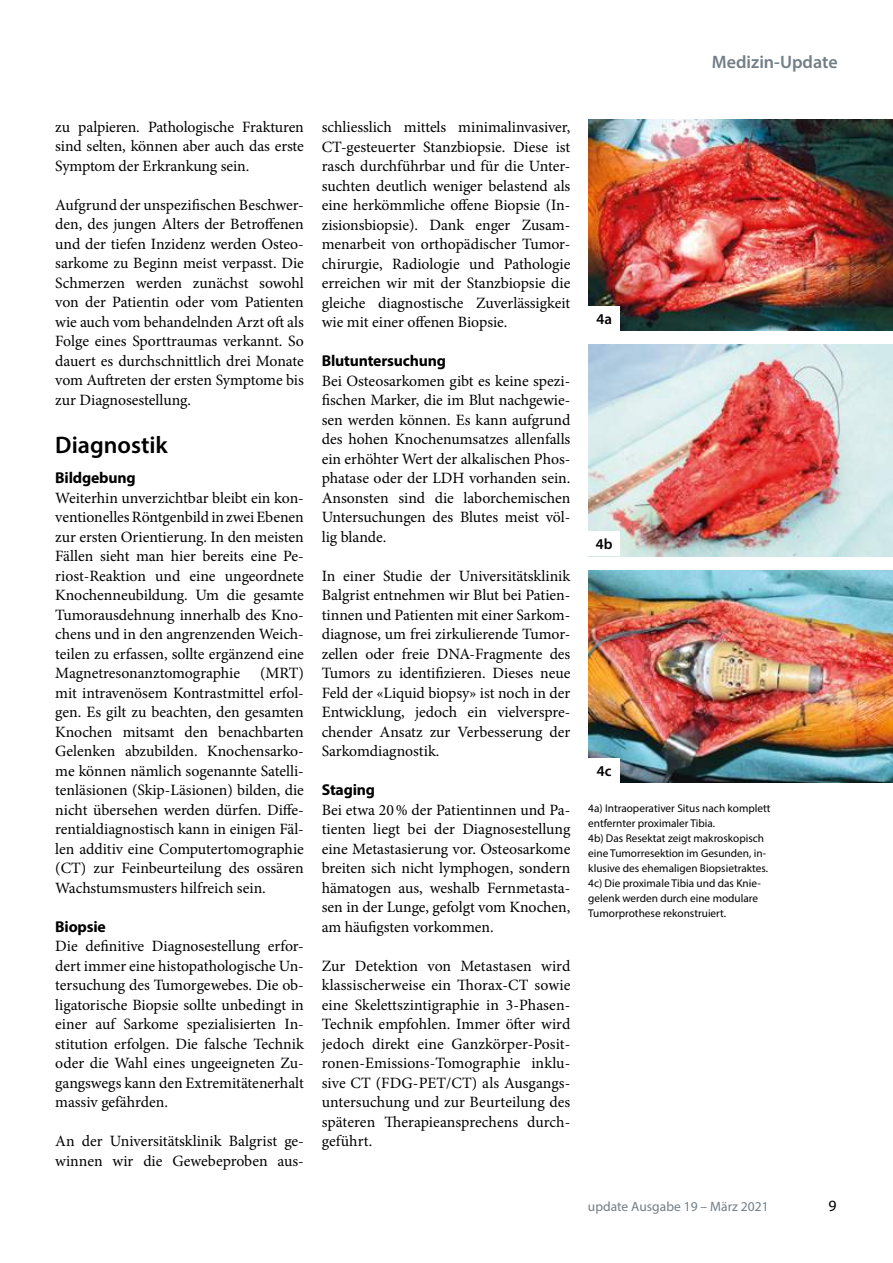
<style>
.page{position:relative;width:893px;height:1263px;background:#fff}
.page>*{position:absolute;margin:0;border:0;box-sizing:border-box;transform-origin:0 0}
.t1{font:600 24px "Myriad Pro";color:#000}
.t2{font:600 18px "Myriad Pro";color:#717e86}
.t3{font:15.75px/19.5px "Minion Pro";letter-spacing:-.005em;color:#000;text-align:justify}
.t4{font:700 15.75px "Myriad Pro";letter-spacing:-.01em;color:#000}
.t5{font:15.75px "Myriad Pro";color:#000}
.t6{font:600 15px "Myriad Pro";color:#000}
.t7{font:13.5px "Myriad Pro";color:#717e86}
.t8{font:11.25px/15px "Myriad Pro";color:#000}
</style>
<div class="page">
<img style="left:588px;top:119px;width:305px;height:212px">
<img style="left:588px;top:344px;width:305px;height:212px">
<img style="left:588px;top:571px;width:305px;height:211px">
<div style="left:588px;top:306px;width:32px;height:25px;background:#fff"></div>
<div style="left:588px;top:531px;width:32px;height:25px;background:#fff"></div>
<div style="left:588px;top:758px;width:32px;height:24px;background:#fff"></div>
<p class="t2" style="left:712px;top:50px;width:127px">Medizin-Update</p>
<p class="t3" style="left:55px;top:117px;width:250px">zu palpieren. Pathologische Frakturen sind selten, können aber auch das erste Symptom der Erkrankung sein.</p>
<p class="t3" style="left:55px;top:195px;width:250px">Aufgrund der unspezifischen Beschwer&shy;den, des jungen Alters der Betroffenen und der tiefen Inzidenz werden Osteo&shy;sarkome zu Beginn meist verpasst. Die Schmerzen werden zunächst sowohl von der Patientin oder vom Patienten wie auch vom behandelnden Arzt oft als Folge eines Sporttraumas verkannt. So dauert es durchschnittlich drei Monate vom Auftreten der ersten Symptome bis zur Diagnosestellung.</p>
<h1 class="t1" style="left:55px;top:430px;width:114px">Diagnostik</h1>
<p class="t4" style="left:55px;top:467px;width:82px">Bildgebung</p>
<p class="t3" style="left:55px;top:488px;width:250px">Weiterhin unverzichtbar bleibt ein kon&shy;ventionelles Röntgenbild in zwei Ebenen zur ersten Orientierung. In den meisten Fällen sieht man hier bereits eine Pe&shy;riost-Reaktion und eine ungeordnete Knochenneubildung. Um die gesamte Tumorausdehnung innerhalb des Kno&shy;chens und in den angrenzenden Weich&shy;teilen zu erfassen, sollte ergänzend eine Magnetresonanztomographie</p>
<p class="t3" style="left:55px;top:663px;width:250px;text-indent:205px">(MRT) mit intravenösem Kontrastmittel erfol&shy;gen. Es gilt zu beachten, den gesamten Knochen mitsamt den benachbarten Gelenken abzubilden. Knochensarko&shy;me können nämlich sogenannte Satelli&shy;tenläsionen (Skip-Läsionen) bilden, die nicht übersehen werden dürfen. Diffe&shy;rentialdiagnostisch kann in einigen Fäl&shy;len additiv eine Computertomographie (CT) zur Feinbeurteilung des ossären Wachstumsmusters hilfreich sein.</p>
<p class="t4" style="left:55px;top:916px;width:52px">Biopsie</p>
<p class="t3" style="left:55px;top:936px;width:250px">Die definitive Diagnosestellung erfor&shy;dert immer eine histopathologische Un&shy;tersuchung des Tumorgewebes. Die ob&shy;ligatorische Biopsie sollte unbedingt in einer auf Sarkome spezialisierten In&shy;stitution erfolgen. Die falsche Technik oder die Wahl eines ungeeigneten Zu&shy;gangswegs kann den Extremitätenerhalt massiv gefährden.</p>
<p class="t3" style="left:55px;top:1131px;width:250px">An der Universitätsklinik Balgrist ge&shy;winnen wir die Gewebeproben aus-</p>
<p class="t3" style="left:322px;top:117px;width:250px">schliesslich mittels minimalinvasiver, CT-gesteuerter Stanzbiopsie. Diese ist rasch durchführbar und für die Unter&shy;suchten deutlich weniger belastend als eine herkömmliche offene Biopsie (In&shy;zisionsbiopsie). Dank enger Zusam&shy;menarbeit von orthopädischer Tumor&shy;chirurgie, Radiologie und Pathologie erreichen wir mit der Stanzbiopsie die gleiche diagnostische Zuverlässigkeit wie mit einer offenen Biopsie.</p>
<p class="t4" style="left:322px;top:350px;width:126px">Blutuntersuchung</p>
<p class="t3" style="left:322px;top:371px;width:250px">Bei Osteosarkomen gibt es keine spezi&shy;fischen Marker, die im Blut nachgewie&shy;sen werden können. Es kann aufgrund des hohen Knochenumsatzes allenfalls ein erhöhter Wert der alkalischen Phos&shy;phatase oder der LDH vorhanden sein.<br>Ansonsten sind die laborchemischen Untersuchungen des Blutes meist völ&shy;lig blande.</p>
<p class="t3" style="left:322px;top:566px;width:250px">In einer Studie der Universitätsklinik Balgrist entnehmen wir Blut bei Patien&shy;tinnen und Patienten mit einer Sarkom&shy;diagnose, um frei zirkulierende Tumor&shy;zellen oder freie DNA-Fragmente des Tumors zu identifizieren. Dieses neue Feld der «Liquid biopsy» ist noch in der Entwicklung, jedoch ein vielverspre&shy;chender Ansatz zur Verbesserung der Sarkomdiagnostik.</p>
<p class="t4" style="left:322px;top:779px;width:55px">Staging</p>
<p class="t3" style="left:322px;top:800px;width:250px">Bei etwa 20% der Patientinnen und Pa&shy;tienten liegt bei der Diagnosestellung eine Metastasierung vor. Osteosarkome breiten sich nicht lymphogen, sondern hämatogen aus, weshalb Fernmetasta&shy;sen in der Lunge, gefolgt vom Knochen, am häufigsten vorkommen.</p>
<p class="t3" style="left:322px;top:956px;width:250px">Zur Detektion von Metastasen wird klassischerweise ein Thorax-CT sowie eine Skelettszintigraphie in 3-Phasen-Technik empfohlen. Immer öfter wird jedoch direkt eine Ganzkörper-Posit&shy;ronen-Emissions-Tomographie inklu&shy;sive CT (FDG-PET/CT) als Ausgangs&shy;untersuchung und zur Beurteilung des späteren Therapieansprechens durch&shy;geführt.</p>
<p class="t6" style="left:596px;top:309px;width:17px">4a</p>
<p class="t6" style="left:596px;top:534px;width:18px">4b</p>
<p class="t6" style="left:597px;top:761px;width:16px">4c</p>
<p class="t8" style="left:588px;top:801px;width:184px">4a) Intraoperativer Situs nach komplett entfernter proximaler Tibia.<br>4b) Das Resektat zeigt makroskopisch eine Tumorresektion im Gesunden, in&shy;klusive des ehemaligen Biopsietraktes.<br>4c) Die proximale Tibia und das Knie&shy;gelenk werden durch eine modulare Tumorprothese rekonstruiert.</p>
<p class="t7" style="left:588px;top:1198px;width:182px">update Ausgabe 19 – März 2021</p>
<p class="t5" style="left:828px;top:1196px;width:10px">9</p>
</div>
